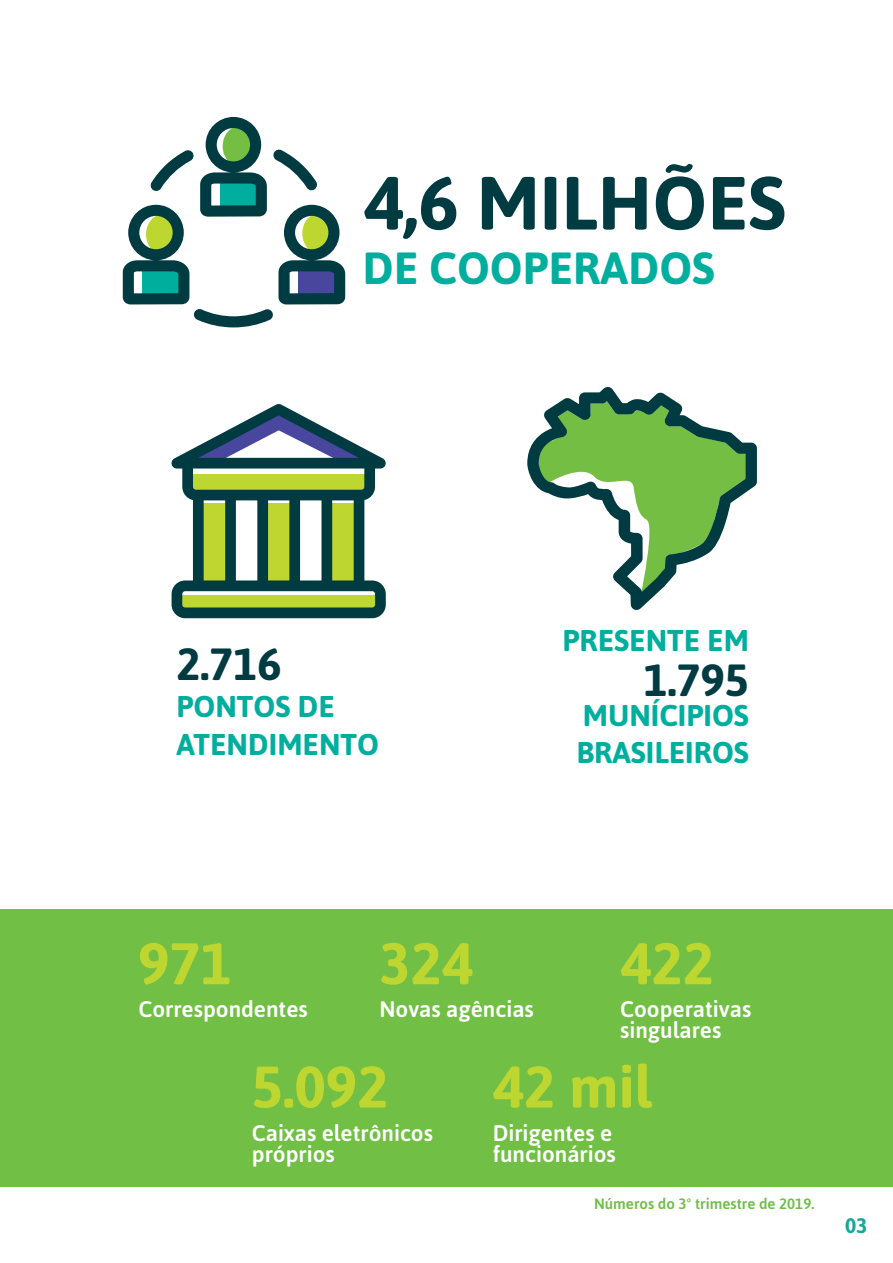
<style>
.page{position:relative;width:893px;height:1263px;background:#fff}
.page>*{position:absolute;margin:0;border:0;box-sizing:border-box;transform-origin:0 0}
.t1{font:700 75px "Asap";color:#003b42}
.t2{font:700 58.5px "Asap";color:#bed630}
.t3{font:700 45px "Asap";color:#00ae9d}
.t4{font:700 45px "Asap";color:#003b42}
.t5{font:700 30px/37.5px "Asap";color:#00ae9d}
.t6{font:500 22.5px/21px "Asap";color:#fff}
.t7{font:700 21px "Asap";color:#18a898}
.t8{font:500 15px "Asap";color:#6ebe47}
</style>
<div class="page">
<div style="left:0;top:909px;width:893px;height:277px;background:#71bf44"></div>
<svg style="left:123px;top:117px;width:222px;height:210px"></svg>
<svg style="left:527px;top:387px;width:230px;height:223px"></svg>
<svg style="left:171px;top:404px;width:215px;height:214px"></svg>
<h1 class="t1" style="left:364px;top:150px;width:424px">4,6 MILHÕES</h1>
<h3 class="t3" style="left:362px;top:237px;width:354px">DE COOPERADOS</h3>
<h3 class="t4" style="left:176px;top:632px;width:107px">2.716</h3>
<h3 class="t5" style="left:176px;top:687px;width:204px">PONTOS DE<br>ATENDIMENTO</h3>
<h3 class="t5" style="left:562px;top:620px;width:188px">PRESENTE EM</h3>
<h3 class="t4" style="left:644px;top:648px;width:107px">1.795</h3>
<h3 class="t5" style="left:576px;top:695px;width:174px">MUNÍCIPIOS<br>BRASILEIROS</h3>
<h2 class="t2" style="left:138px;top:922px;width:95px">971</h2>
<h2 class="t2" style="left:379px;top:922px;width:95px">324</h2>
<h2 class="t2" style="left:620px;top:922px;width:95px">422</h2>
<p class="t6" style="left:138px;top:998px;width:171px">Correspondentes</p>
<p class="t6" style="left:379px;top:998px;width:156px">Novas agências</p>
<p class="t6" style="left:620px;top:998px;width:133px">Cooperativas singulares</p>
<h2 class="t2" style="left:252px;top:1045px;width:138px">5.092</h2>
<h2 class="t2" style="left:493px;top:1045px;width:161px">42 mil</h2>
<p class="t6" style="left:252px;top:1121px;width:183px">Caixas eletrônicos próprios</p>
<p class="t6" style="left:493px;top:1121px;width:125px">Dirigentes e funcionários</p>
<p class="t8" style="left:594px;top:1194px;width:222px">Números do 3º trimestre de 2019.</p>
<p class="t7" style="left:845px;top:1210px;width:24px">03</p>
</div>
